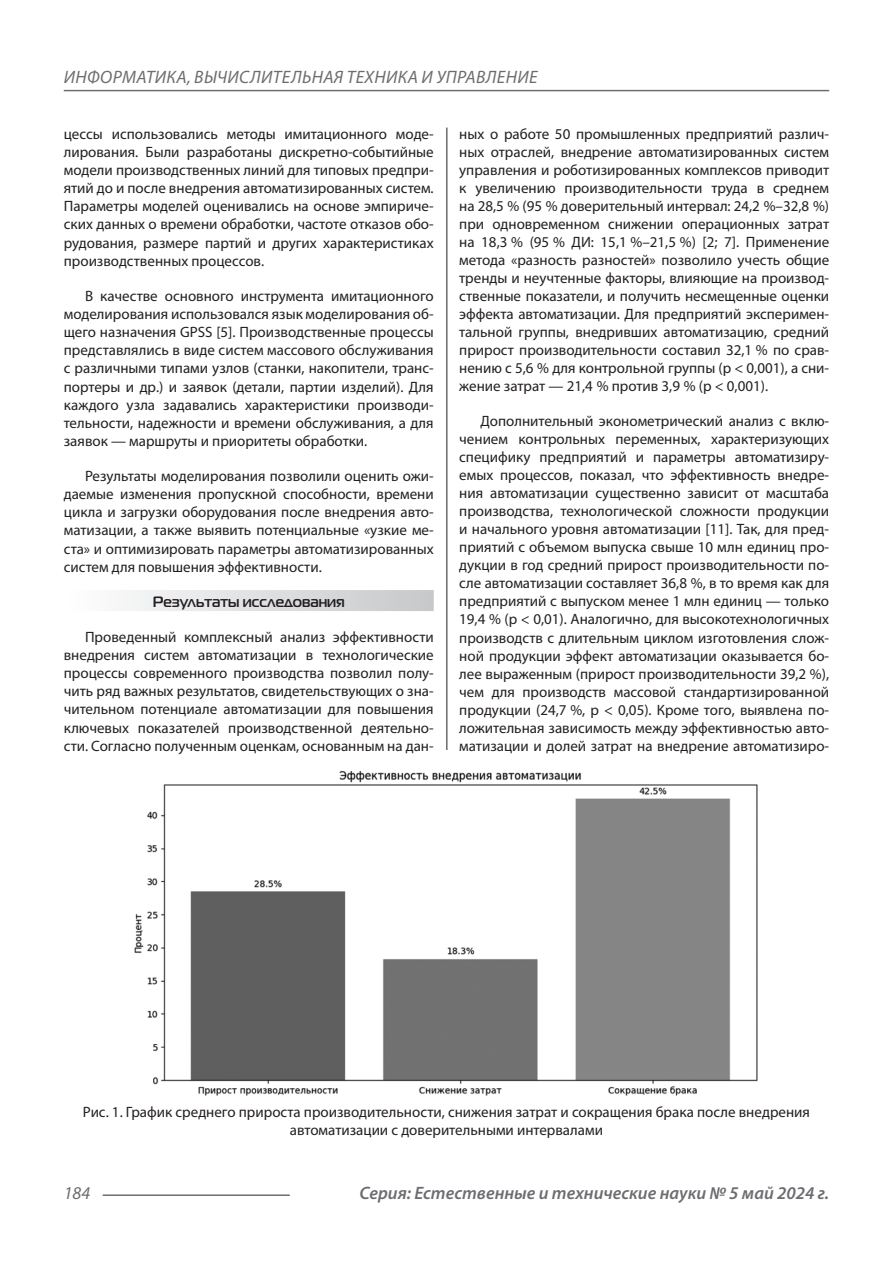
<style>
.page{position:relative;width:893px;height:1263px;background:#fff}
.page>*{position:absolute;margin:0;border:0;box-sizing:border-box;transform-origin:0 0}
.t1{font:italic 18px "Myriad Pro";letter-spacing:.02em;color:#6c6d70}
.t2{font:italic 600 18px "Myriad Pro";color:#6c6d70}
.Статья_текст{font:15px/18px "Myriad Pro";color:#231f20;text-align:justify}
.Статья_подзаголовок{font:700 15px "Magistral C";color:#231f20}
</style>
<div class="page">
<hr style="left:446px;top:128px;width:1px;height:1007px;background:#231f20">
<hr style="left:103px;top:1194px;width:187px;height:2px;background:#6c6d70">
<hr style="left:64px;top:90px;width:765px;height:1px;background:#6c6d70">
<div style="left:64px;top:590px;width:370px;height:21px;background:linear-gradient(to right,#fefeff,#c6c8ca)"></div>
<img style="left:134px;top:768px;width:624px;height:331px">
<div style="left:441px;top:750px;width:11px;height:18px;background:#fff"></div>
<p class="t1" style="left:64px;top:66px;width:475px">ИНФОРМАТИКА, ВЫЧИСЛИТЕЛЬНАЯ ТЕХНИКА И УПРАВЛЕНИЕ</p>
<p class="Статья_текст" style="left:64px;top:124px;width:371px">цессы использовались методы имитационного моде&shy;лирования. Были разработаны дискретно-событийные модели производственных линий для типовых предпри&shy;ятий до и после внедрения автоматизированных систем.<br>Параметры моделей оценивались на основе эмпириче&shy;ских данных о времени обработки, частоте отказов обо&shy;рудования, размере партий и других характеристиках производственных процессов.</p>
<p class="Статья_текст" style="left:64px;top:286px;width:371px;text-indent:21px">В качестве основного инструмента имитационного моделирования использовался язык моделирования об&shy;щего назначения GPSS [5]. Производственные процессы представлялись в виде систем массового обслуживания с различными типами узлов (станки, накопители, транс&shy;портеры и др.) и заявок (детали, партии изделий). Для каждого узла задавались характеристики производи&shy;тельности, надежности и времени обслуживания, а для заявок — маршруты и приоритеты обработки.</p>
<p class="Статья_текст" style="left:64px;top:467px;width:371px;text-indent:21px">Результаты моделирования позволили оценить ожи&shy;даемые изменения пропускной способности, времени цикла и загрузки оборудования после внедрения авто&shy;матизации, а также выявить потенциальные «узкие ме&shy;ста» и оптимизировать параметры автоматизированных систем для повышения эффективности.</p>
<p class="Статья_подзаголовок" style="left:153px;top:593px;width:193px">Результаты исследования</p>
<p class="Статья_текст" style="left:64px;top:628px;width:371px;text-indent:21px">Проведенный комплексный анализ эффективности внедрения систем автоматизации в технологические процессы современного производства позволил полу&shy;чить ряд важных результатов, свидетельствующих о зна&shy;чительном потенциале автоматизации для повышения ключевых показателей производственной деятельно&shy;сти. Согласно полученным оценкам, основанным на дан-</p>
<p class="Статья_текст" style="left:459px;top:125px;width:371px">ных о работе 50 промышленных предприятий различ&shy;ных отраслей, внедрение автоматизированных систем управления и роботизированных комплексов приводит к увеличению производительности труда в среднем на 28,5 % (95 % доверительный интервал: 24,2 %–32,8 %) при одновременном снижении операционных затрат на 18,3 % (95 % ДИ: 15,1 %–21,5 %) [2; 7]. Применение метода «разность разностей» позволило учесть общие тренды и неучтенные факторы, влияющие на производ&shy;ственные показатели, и получить несмещенные оценки эффекта автоматизации. Для предприятий эксперимен&shy;тальной группы, внедривших автоматизацию, средний прирост производительности составил 32,1 % по срав&shy;нению с 5,6 % для контрольной группы (p &lt; 0,001), а сни&shy;жение затрат — 21,4 % против 3,9 % (p &lt; 0,001).</p>
<p class="Статья_текст" style="left:459px;top:412px;width:371px;text-indent:21px">Дополнительный эконометрический анализ с вклю&shy;чением контрольных переменных, характеризующих специфику предприятий и параметры автоматизиру&shy;емых процессов, показал, что эффективность внедре&shy;ния автоматизации существенно зависит от масштаба производства, технологической сложности продукции и начального уровня автоматизации [11]. Так, для пред&shy;приятий с объемом выпуска свыше 10 млн единиц про&shy;дукции в год средний прирост производительности по&shy;сле автоматизации составляет 36,8 %, в то время как для предприятий с выпуском менее 1 млн единиц — только 19,4 % (p &lt; 0,01). Аналогично, для высокотехнологичных производств с длительным циклом изготовления слож&shy;ной продукции эффект автоматизации оказывается бо&shy;лее выраженным (прирост производительности 39,2 %), чем для производств массовой стандартизированной продукции (24,7 %, p &lt; 0,05). Кроме того, выявлена по&shy;ложительная зависимость между эффективностью авто&shy;матизации и долей затрат на внедрение автоматизиро-</p>
<p class="Статья_текст" style="left:83px;top:1103px;width:729px;text-align:center">Рис. 1. График среднего прироста производительности, снижения затрат и сокращения брака после внедрения автоматизации с доверительными интервалами</p>
<p class="t1" style="left:64px;top:1182px;width:28px">184</p>
<p class="t2" style="left:359px;top:1182px;width:471px">Серия: Естественные и технические науки № 5 май 2024 г.</p>
</div>
